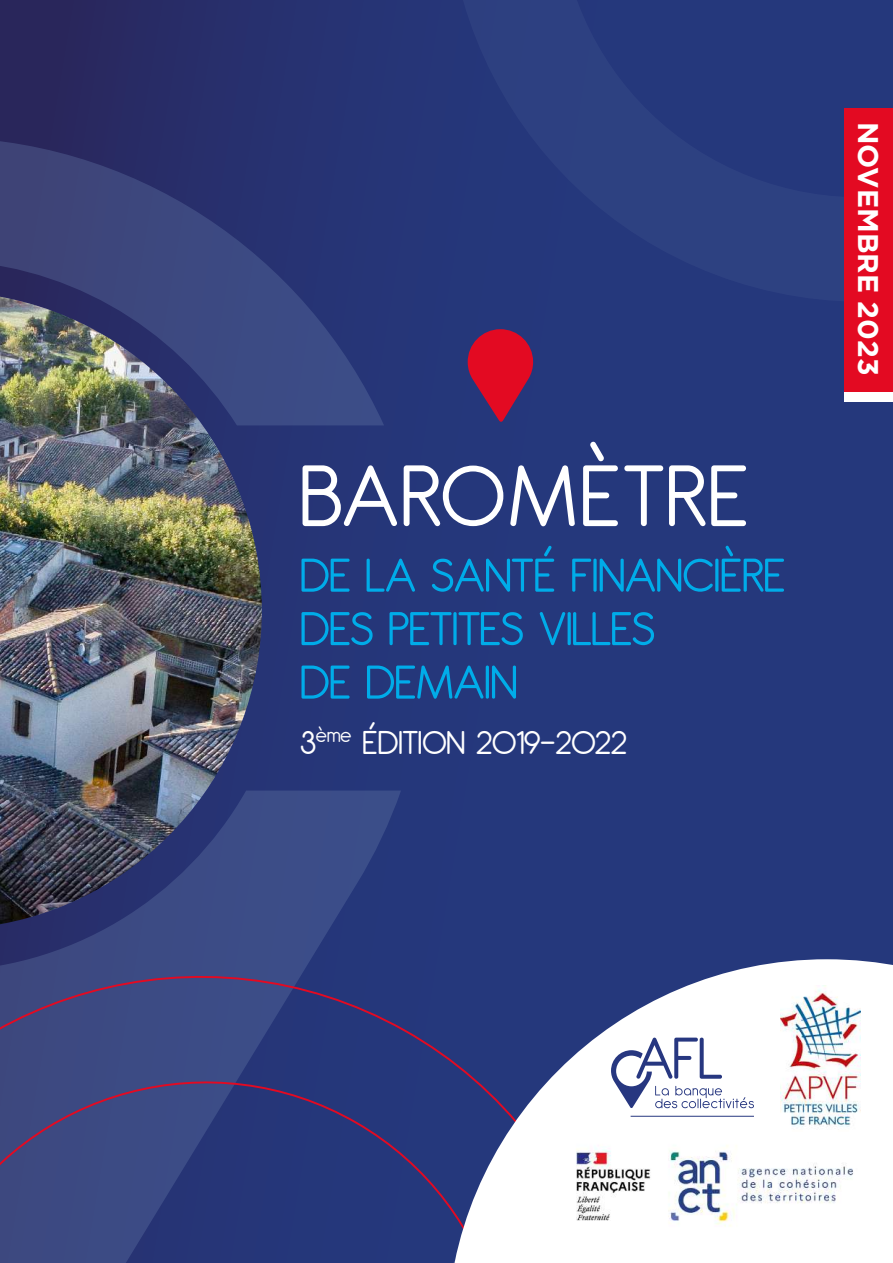
<style>
.page{position:relative;width:893px;height:1263px;background:#fff}
.page>*{position:absolute;margin:0;border:0;box-sizing:border-box;transform-origin:0 0}
.t1{font:95.1px "Antipasto";letter-spacing:.03em;color:#fff}
.t2{font:51.75px/53.4px "Antipasto";color:#00ace9}
.t3{font:36px "Antipasto";color:#fff}
.t4{font:700 28.5px "Gotham";color:#fff}
</style>
<div class="page">
<div style="left:0;top:0;width:893px;height:1263px;background:linear-gradient(to right,#292962,#243d85)"></div>
<img style="left:0;top:135px;width:401px;height:780px">
<svg style="left:0;top:915px;width:675px;height:348px;background:#333f7d"></svg>
<svg style="left:397px;top:0;width:496px;height:352px;background:#27397c"></svg>
<div style="left:844px;top:295px;width:49px;height:107px;background:#fff"></div>
<div style="left:844px;top:108px;width:49px;height:283px;background:#e30a22"></div>
<div style="left:360px;top:1061px;width:87px;height:202px;background:#25377c"></div>
<svg style="left:467px;top:329px;width:66px;height:93px;background:#a01941"></svg>
<svg style="left:447px;top:959px;width:446px;height:304px"></svg>
<svg style="left:611px;top:1037px;width:143px;height:71px"></svg>
<hr style="left:631px;top:1116px;width:123px;height:1px;background:#273780">
<img style="left:553px;top:1134px;width:325px;height:102px">
<img style="left:780px;top:985px;width:81px;height:147px">
<h1 class="t1" style="left:300px;top:440px;width:449px">BAROMÈTRE</h1>
<p class="t2" style="left:300px;top:547px;width:486px">DE LA SANTÉ FINANCIÈRE<br>DES PETITES VILLES<br>DE DEMAIN</p>
<p class="t3" style="left:300px;top:721px;width:328px">3<sup>ème</sup> ÉDITION 2019-2022</p>
<p class="t4" style="left:887px;top:122px;width:255px;rotate:90deg">NOVEMBRE 2023</p>
</div>
